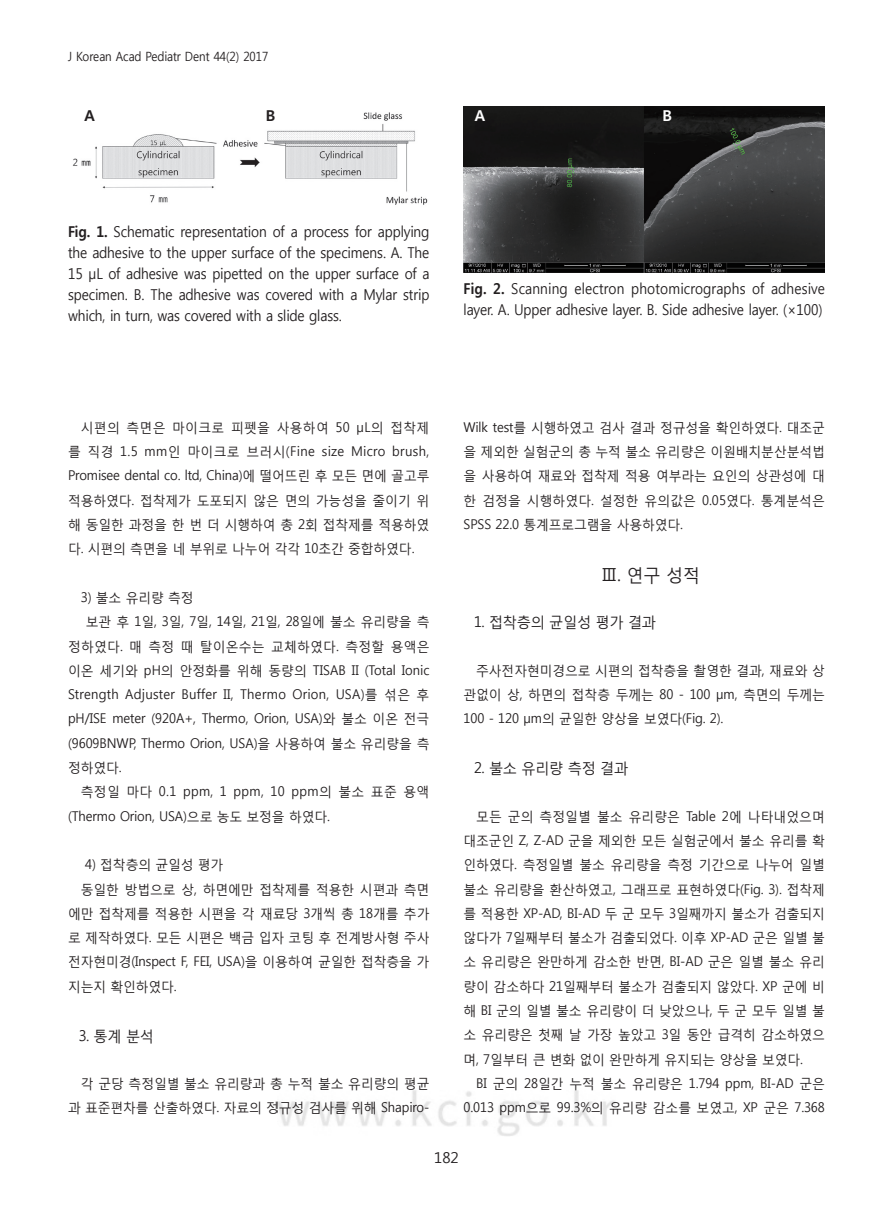
<style>
.page{position:relative;width:893px;height:1212px;background:#fff}
.page>*{position:absolute;margin:0;border:0;box-sizing:border-box;transform-origin:0 0}
.t1{font:18px "Malgun Gothic";color:#231f20;scale:.95 1}
.t2{font:15px/21px "Malgun Gothic";letter-spacing:-.01em;color:#231f20;text-align:justify;scale:.9 1}
.t3{font:15px "Malgun Gothic";letter-spacing:-.01em;color:#231f20;scale:.95 1}
.t4{font:15px "Malgun Gothic";letter-spacing:-.01em;color:#231f20}
.t5{font:700 15px "Malgun Gothic";color:#231f20}
.t6{font:700 15px "Malgun Gothic";color:#fff}
.t7{font:13.5px/24.3px "Malgun Gothic";letter-spacing:-.01em;color:#231f20;text-align:justify;scale:.95 1}
.t8{font:13.5px "Malgun Gothic";letter-spacing:.02em;color:#231f20;scale:.95 1}
.t9{font:13.5px "Malgun Gothic";letter-spacing:.015em;color:#231f20;scale:.95 1}
.t10{font:12.75px "Malgun Gothic";letter-spacing:-.005em;color:#231f20;scale:.9 1}
.s1{font-weight:700}
</style>
<div class="page">
<img style="left:72px;top:112px;width:356px;height:93px">
<img style="left:463px;top:106px;width:362px;height:167px">
<img style="left:278px;top:1091px;width:337px;height:45px">
<p class="t10" style="left:68px;top:49px;width:224px">J Korean Acad Pediatr Dent 44(2) 2017</p>
<p class="t5" style="left:84px;top:107px;width:12px">A</p>
<p class="t5" style="left:266px;top:107px;width:11px">B</p>
<p class="t6" style="left:475px;top:107px;width:12px">A</p>
<p class="t6" style="left:662px;top:107px;width:11px">B</p>
<p class="t2" style="left:68px;top:222px;width:403px"><span class="s1">Fig. 1.</span> Schematic representation of a process for applying the adhesive to the upper surface of the specimens. A. The 15 μL of adhesive was pipetted on the upper surface of a specimen. B. The adhesive was covered with a Mylar strip which, in turn, was covered with a slide glass.</p>
<p class="t2" style="left:463px;top:278px;width:403px"><span class="s1">Fig. 2.</span> Scanning electron photomicrographs of adhesive layer. A. Upper adhesive layer. B. Side adhesive layer. (×100)</p>
<p class="t7" style="left:68px;top:415px;width:382px;text-indent:13px">시편의 측면은 마이크로 피펫을 사용하여 50 μL의 접착제 를 직경 1.5 mm인 마이크로 브러시(Fine size Micro brush, Promisee dental co. ltd, China)에 떨어뜨린 후 모든 면에 골고루 적용하였다. 접착제가 도포되지 않은 면의 가능성을 줄이기 위 해 동일한 과정을 한 번 더 시행하여 총 2회 접착제를 적용하였 다. 시편의 측면을 네 부위로 나누어 각각 10초간 중합하였다.</p>
<p class="t7" style="left:81px;top:585px;width:120px">3) 불소 유리량 측정</p>
<p class="t7" style="left:86px;top:609px;width:363px">보관 후 1일, 3일, 7일, 14일, 21일, 28일에 불소 유리량을 측</p>
<p class="t9" style="left:68px;top:638px;width:382px">정하였다. 매 측정 때 탈이온수는 교체하였다. 측정할 용액은</p>
<p class="t7" style="left:68px;top:658px;width:382px">이온 세기와 pH의 안정화를 위해 동량의 TISAB II (Total Ionic</p>
<p class="t8" style="left:68px;top:686px;width:382px">Strength Adjuster Buffer II, Thermo Orion, USA)를 섞은 후</p>
<p class="t7" style="left:68px;top:707px;width:382px">pH/ISE meter (920A+, Thermo, Orion, USA)와 불소 이온 전극</p>
<p class="t7" style="left:68px;top:731px;width:382px">(9609BNWP, Thermo Orion, USA)을 사용하여 불소 유리량을 측</p>
<p class="t7" style="left:68px;top:755px;width:58px">정하였다.</p>
<p class="t8" style="left:81px;top:784px;width:368px">측정일 마다 0.1 ppm, 1 ppm, 10 ppm의 불소 표준 용액</p>
<p class="t7" style="left:68px;top:804px;width:277px">(Thermo Orion, USA)으로 농도 보정을 하였다.</p>
<p class="t7" style="left:85px;top:852px;width:147px">4) 접착층의 균일성 평가</p>
<p class="t7" style="left:81px;top:877px;width:368px">동일한 방법으로 상, 하면에만 접착제를 적용한 시편과 측면</p>
<p class="t7" style="left:68px;top:901px;width:382px">에만 접착제를 적용한 시편을 각 재료당 3개씩 총 18개를 추가</p>
<p class="t7" style="left:68px;top:925px;width:382px">로 제작하였다. 모든 시편은 백금 입자 코팅 후 전계방사형 주사</p>
<p class="t7" style="left:68px;top:950px;width:382px">전자현미경(Inspect F, FEI, USA)을 이용하여 균일한 접착층을 가</p>
<p class="t7" style="left:68px;top:974px;width:116px">지는지 확인하였다.</p>
<p class="t3" style="left:79px;top:1026px;width:81px">3. 통계 분석</p>
<p class="t7" style="left:68px;top:1071px;width:382px;text-align:right">각 군당 측정일별 불소 유리량과 총 누적 불소 유리량의 평균 과 표준편차를 산출하였다. 자료의 정규성 검사를 위해 Shapiro-</p>
<p class="t7" style="left:463px;top:415px;width:382px">Wilk test를 시행하였고 검사 결과 정규성을 확인하였다. 대조군 을 제외한 실험군의 총 누적 불소 유리량은 이원배치분산분석법 을 사용하여 재료와 접착제 적용 여부라는 요인의 상관성에 대 한 검정을 시행하였다. 설정한 유의값은 0.05였다. 통계분석은 SPSS 22.0 통계프로그램을 사용하였다.</p>
<h1 class="t1" style="left:601px;top:564px;width:106px">Ⅲ. 연구 성적</h1>
<p class="t3" style="left:474px;top:613px;width:193px">1. 접착층의 균일성 평가 결과</p>
<p class="t7" style="left:463px;top:658px;width:382px;text-indent:13px">주사전자현미경으로 시편의 접착층을 촬영한 결과, 재료와 상 관없이 상, 하면의 접착층 두께는 80 - 100 µm, 측면의 두께는 100 - 120 µm의 균일한 양상을 보였다(Fig. 2).</p>
<p class="t3" style="left:474px;top:759px;width:164px">2. 불소 유리량 측정 결과</p>
<p class="t7" style="left:463px;top:804px;width:382px;text-indent:13px">모든 군의 측정일별 불소 유리량은 Table 2에 나타내었으며 대조군인 Z, Z-AD 군을 제외한 모든 실험군에서 불소 유리를 확 인하였다. 측정일별 불소 유리량을 측정 기간으로 나누어 일별 불소 유리량을 환산하였고, 그래프로 표현하였다(Fig. 3). 접착제 를 적용한 XP-AD, BI-AD 두 군 모두 3일째까지 불소가 검출되지 않다가 7일째부터 불소가 검출되었다. 이후 XP-AD 군은 일별 불 소 유리량은 완만하게 감소한 반면, BI-AD 군은 일별 불소 유리 량이 감소하다 21일째부터 불소가 검출되지 않았다. XP 군에 비 해 BI 군의 일별 불소 유리량이 더 낮았으나, 두 군 모두 일별 불 소 유리량은 첫째 날 가장 높았고 3일 동안 급격히 감소하였으 며, 7일부터 큰 변화 없이 완만하게 유지되는 양상을 보였다.</p>
<p class="t7" style="left:463px;top:1071px;width:382px;text-align:right">BI 군의 28일간 누적 불소 유리량은 1.794 ppm, BI-AD 군은<br>0.013 ppm으로 99.3%의 유리량 감소를 보였고, XP 군은 7.368</p>
<p class="t4" style="left:434px;top:1149px;width:26px">182</p>
</div>
